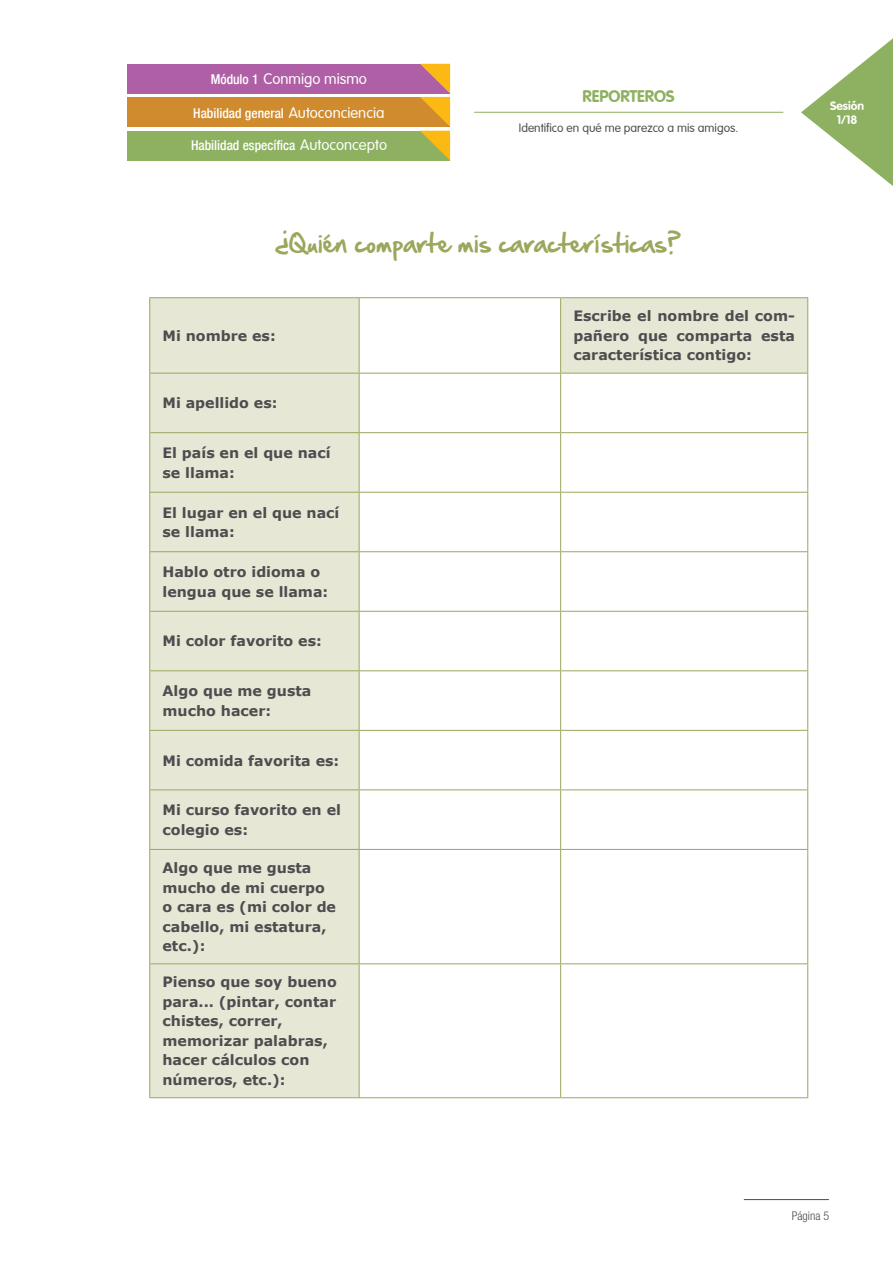
<style>
.page{position:relative;width:893px;height:1263px;background:#fff}
.page>*{position:absolute;margin:0;border:0;box-sizing:border-box;transform-origin:0 0}
.t1{font:22.5px "Hand Of Sean";color:#9aa75c}
.t2{font:700 16.5px "VAG Rounded";color:#8db160}
.t3{font:300 15px "VAG Rounded";color:#fff}
.t4{font:700 14.25px/19.5px "Verdana";color:#4d4d4f}
.t5{font:500 condensed 13.5px "Helvetica Neue";color:#fff}
.t6{font:300 12px "VAG Rounded";color:#4d4d4f}
.t7{font:700 12px/13.5px "VAG Rounded";color:#fff;text-align:center}
.t8{font:300 condensed 12px "Helvetica Neue";color:#4d4d4f}
.s1{font-family:"Helvetica Neue";font-weight:500;font-stretch:condensed;font-size:13.5px}
.s2{font-family:"VAG Rounded";font-weight:300;font-stretch:normal;font-size:15px}
</style>
<div class="page">
<svg style="left:801px;top:38px;width:92px;height:148px"></svg>
<hr style="left:474px;top:112px;width:309px;height:1px;background:#8db160">
<div style="left:128px;top:64px;width:322px;height:30px;background:#af5fa5"></div>
<div style="left:128px;top:97px;width:322px;height:30px;background:#cf8b2d"></div>
<div style="left:128px;top:131px;width:322px;height:29px;background:#8db160"></div>
<svg style="left:420px;top:64px;width:30px;height:96px"></svg>
<hr style="left:744px;top:1199px;width:85px;height:1px;background:#4d4d4f">
<svg style="left:150px;top:298px;width:657px;height:799px"></svg>
<hr style="left:149px;top:297px;width:210px;height:1px;background:#9aa75c">
<hr style="left:149px;top:298px;width:1px;height:75px;background:#9aa75c">
<hr style="left:359px;top:297px;width:202px;height:1px;background:#9aa75c">
<hr style="left:359px;top:298px;width:1px;height:75px;background:#9aa75c">
<hr style="left:561px;top:297px;width:247px;height:1px;background:#9aa75c">
<hr style="left:560px;top:298px;width:1px;height:75px;background:#9aa75c">
<hr style="left:807px;top:298px;width:1px;height:75px;background:#9aa75c">
<hr style="left:149px;top:373px;width:210px;height:1px;background:#9aa75c">
<hr style="left:149px;top:373px;width:1px;height:59px;background:#9aa75c">
<hr style="left:359px;top:373px;width:202px;height:1px;background:#9aa75c">
<hr style="left:359px;top:373px;width:1px;height:59px;background:#9aa75c">
<hr style="left:561px;top:373px;width:247px;height:1px;background:#9aa75c">
<hr style="left:560px;top:373px;width:1px;height:59px;background:#9aa75c">
<hr style="left:807px;top:373px;width:1px;height:59px;background:#9aa75c">
<hr style="left:149px;top:432px;width:210px;height:1px;background:#9aa75c">
<hr style="left:149px;top:433px;width:1px;height:59px;background:#9aa75c">
<hr style="left:359px;top:432px;width:202px;height:1px;background:#9aa75c">
<hr style="left:359px;top:433px;width:1px;height:59px;background:#9aa75c">
<hr style="left:561px;top:432px;width:247px;height:1px;background:#9aa75c">
<hr style="left:560px;top:433px;width:1px;height:59px;background:#9aa75c">
<hr style="left:807px;top:433px;width:1px;height:59px;background:#9aa75c">
<hr style="left:149px;top:492px;width:210px;height:1px;background:#9aa75c">
<hr style="left:149px;top:493px;width:1px;height:58px;background:#9aa75c">
<hr style="left:359px;top:492px;width:202px;height:1px;background:#9aa75c">
<hr style="left:359px;top:493px;width:1px;height:58px;background:#9aa75c">
<hr style="left:561px;top:492px;width:247px;height:1px;background:#9aa75c">
<hr style="left:560px;top:493px;width:1px;height:58px;background:#9aa75c">
<hr style="left:807px;top:493px;width:1px;height:58px;background:#9aa75c">
<hr style="left:149px;top:551px;width:210px;height:1px;background:#9aa75c">
<hr style="left:149px;top:552px;width:1px;height:59px;background:#9aa75c">
<hr style="left:359px;top:551px;width:202px;height:1px;background:#9aa75c">
<hr style="left:359px;top:552px;width:1px;height:59px;background:#9aa75c">
<hr style="left:561px;top:551px;width:247px;height:1px;background:#9aa75c">
<hr style="left:560px;top:552px;width:1px;height:59px;background:#9aa75c">
<hr style="left:807px;top:552px;width:1px;height:59px;background:#9aa75c">
<hr style="left:149px;top:611px;width:210px;height:1px;background:#9aa75c">
<hr style="left:149px;top:612px;width:1px;height:58px;background:#9aa75c">
<hr style="left:359px;top:611px;width:202px;height:1px;background:#9aa75c">
<hr style="left:359px;top:612px;width:1px;height:58px;background:#9aa75c">
<hr style="left:561px;top:611px;width:247px;height:1px;background:#9aa75c">
<hr style="left:560px;top:612px;width:1px;height:58px;background:#9aa75c">
<hr style="left:807px;top:612px;width:1px;height:58px;background:#9aa75c">
<hr style="left:149px;top:670px;width:210px;height:1px;background:#9aa75c">
<hr style="left:149px;top:671px;width:1px;height:59px;background:#9aa75c">
<hr style="left:359px;top:670px;width:202px;height:1px;background:#9aa75c">
<hr style="left:359px;top:671px;width:1px;height:59px;background:#9aa75c">
<hr style="left:561px;top:670px;width:247px;height:1px;background:#9aa75c">
<hr style="left:560px;top:671px;width:1px;height:59px;background:#9aa75c">
<hr style="left:807px;top:671px;width:1px;height:59px;background:#9aa75c">
<hr style="left:149px;top:730px;width:210px;height:1px;background:#9aa75c">
<hr style="left:149px;top:731px;width:1px;height:58px;background:#9aa75c">
<hr style="left:359px;top:730px;width:202px;height:1px;background:#9aa75c">
<hr style="left:359px;top:731px;width:1px;height:58px;background:#9aa75c">
<hr style="left:561px;top:730px;width:247px;height:1px;background:#9aa75c">
<hr style="left:560px;top:731px;width:1px;height:58px;background:#9aa75c">
<hr style="left:807px;top:731px;width:1px;height:58px;background:#9aa75c">
<hr style="left:149px;top:789px;width:210px;height:1px;background:#9aa75c">
<hr style="left:149px;top:790px;width:1px;height:59px;background:#9aa75c">
<hr style="left:359px;top:789px;width:202px;height:1px;background:#9aa75c">
<hr style="left:359px;top:790px;width:1px;height:59px;background:#9aa75c">
<hr style="left:561px;top:789px;width:247px;height:1px;background:#9aa75c">
<hr style="left:560px;top:790px;width:1px;height:59px;background:#9aa75c">
<hr style="left:807px;top:790px;width:1px;height:59px;background:#9aa75c">
<hr style="left:149px;top:849px;width:210px;height:1px;background:#9aa75c">
<hr style="left:149px;top:850px;width:1px;height:113px;background:#9aa75c">
<hr style="left:359px;top:849px;width:202px;height:1px;background:#9aa75c">
<hr style="left:359px;top:850px;width:1px;height:113px;background:#9aa75c">
<hr style="left:561px;top:849px;width:247px;height:1px;background:#9aa75c">
<hr style="left:560px;top:850px;width:1px;height:113px;background:#9aa75c">
<hr style="left:807px;top:850px;width:1px;height:113px;background:#9aa75c">
<hr style="left:149px;top:963px;width:210px;height:1px;background:#9aa75c">
<hr style="left:149px;top:964px;width:1px;height:133px;background:#9aa75c">
<hr style="left:359px;top:963px;width:202px;height:1px;background:#9aa75c">
<hr style="left:359px;top:964px;width:1px;height:133px;background:#9aa75c">
<hr style="left:561px;top:963px;width:247px;height:1px;background:#9aa75c">
<hr style="left:560px;top:964px;width:1px;height:133px;background:#9aa75c">
<hr style="left:807px;top:964px;width:1px;height:133px;background:#9aa75c">
<hr style="left:149px;top:1097px;width:210px;height:1px;background:#9aa75c">
<hr style="left:359px;top:1097px;width:202px;height:1px;background:#9aa75c">
<hr style="left:561px;top:1097px;width:247px;height:1px;background:#9aa75c">
<p class="t3" style="left:211px;top:70px;width:158px"><span class="s1">Módulo 1</span> Conmigo mismo</p>
<p class="t5" style="left:193px;top:105px;width:193px">Habilidad general <span class="s2">Autoconciencia</span></p>
<p class="t5" style="left:191px;top:137px;width:198px">Habilidad específica <span class="s2">Autoconcepto</span></p>
<p class="t2" style="left:583px;top:87px;width:94px">REPORTEROS</p>
<p class="t6" style="left:519px;top:121px;width:221px">Identifico en qué me parezco a mis amigos.</p>
<h1 class="t1" style="left:275px;top:223px;width:408px">¿Quién comparte mis características?</h1>
<p class="t4" style="left:162px;top:326px;width:115px">Mi nombre es:</p>
<p class="t4" style="left:162px;top:393px;width:117px">Mi apellido es:</p>
<p class="t4" style="left:162px;top:443px;width:170px">El país en el que nací se llama:</p>
<p class="t4" style="left:162px;top:502px;width:178px">El lugar en el que nací se llama:</p>
<p class="t4" style="left:162px;top:562px;width:167px">Hablo otro idioma o lengua que se llama:</p>
<p class="t4" style="left:162px;top:631px;width:161px">Mi color favorito es:</p>
<p class="t4" style="left:162px;top:681px;width:150px">Algo que me gusta mucho hacer:</p>
<p class="t4" style="left:162px;top:750px;width:178px">Mi comida favorita es:</p>
<p class="t4" style="left:162px;top:800px;width:180px">Mi curso favorito en el colegio es:</p>
<p class="t4" style="left:162px;top:858px;width:175px">Algo que me gusta mucho de mi cuerpo o cara es (mi color de cabello, mi estatura, etc.):</p>
<p class="t4" style="left:162px;top:972px;width:176px">Pienso que soy bueno para... (pintar, contar chistes, correr, memorizar palabras, hacer cálculos con números, etc.):</p>
<p class="t4" style="left:573px;top:306px;width:223px;text-align:justify">Escribe el nombre del com&shy;pañero que comparta esta característica contigo:</p>
<p class="t7" style="left:830px;top:99px;width:36px">Sesión<br>1/18</p>
<p class="t8" style="left:792px;top:1209px;width:39px">Página 5</p>
</div>
